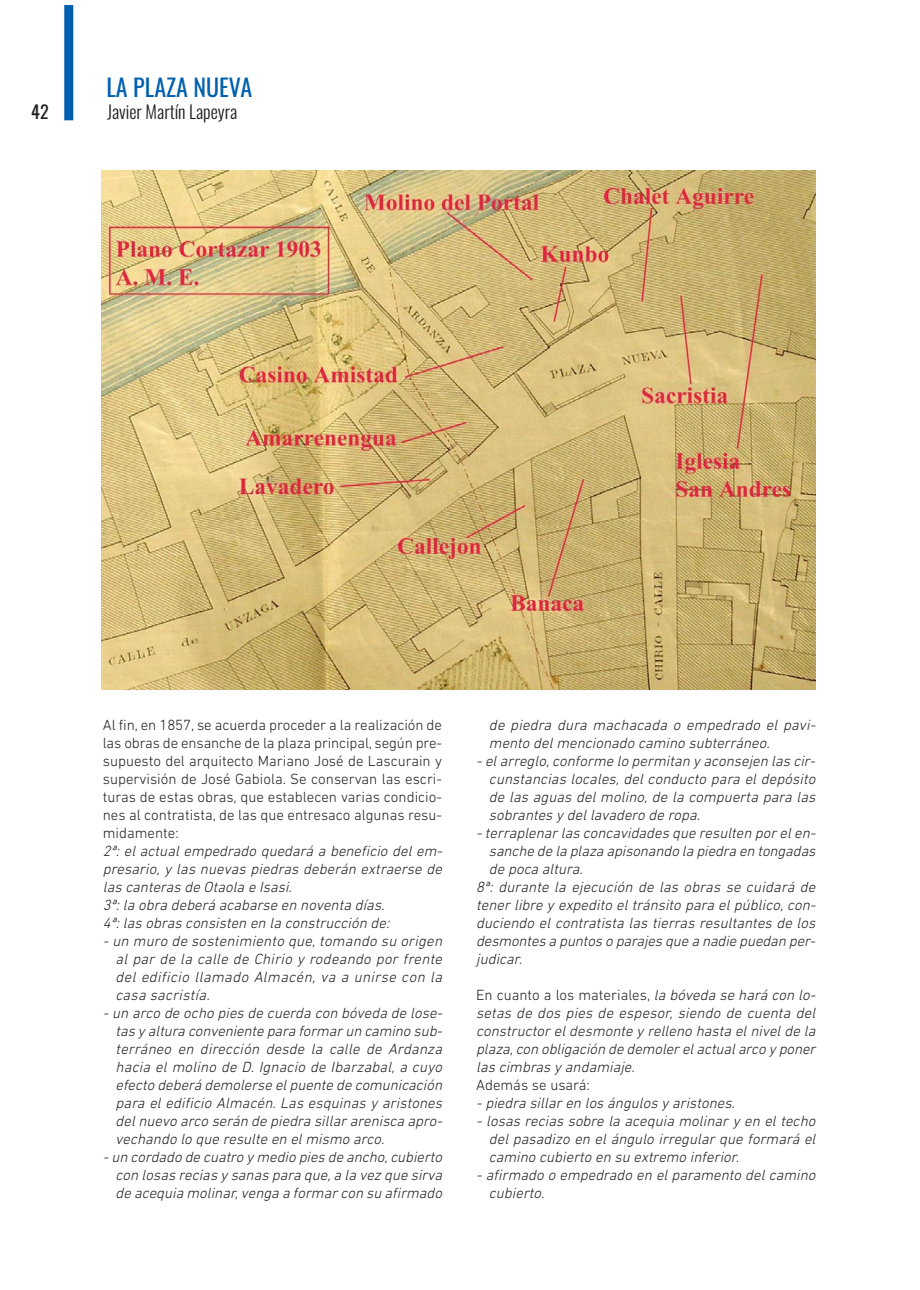
<style>
.page{position:relative;width:920px;height:1290px;background:#fff}
.page>*{position:absolute;margin:0;border:0;box-sizing:border-box;transform-origin:0 0}
.t1{font:24px "Oswald";color:#0060ae}
.t2{font:300 18px "Oswald";color:#231f20}
.t3{font:18px "Oswald";color:#231f20}
.t4{font:italic 300 15px/18px "DIN Next LT Pro";color:#231f20;text-align:justify}
.t5{font:300 15px/18px "DIN Next LT Pro";color:#231f20;text-align:justify}
.s1{font-style:normal}
</style>
<div class="page">
<div style="left:64px;top:5px;width:9px;height:115px;background:#0060ae"></div>
<img style="left:101px;top:171px;width:715px;height:519px">
<h1 class="t1" style="left:106px;top:77px;width:147px">LA PLAZA NUEVA</h1>
<p class="t3" style="left:31px;top:105px;width:19px">42</p>
<p class="t2" style="left:107px;top:104px;width:132px">Javier Martín Lapeyra</p>
<p class="t5" style="left:103px;top:717px;width:341px">Al fin, en 1857, se acuerda proceder a la realización de las obras de ensanche de la plaza principal, según pre&shy;supuesto del arquitecto Mariano José de Lascurain y supervisión de José Gabiola. Se conservan las escri&shy;turas de estas obras, que establecen varias condicio&shy;nes al contratista, de las que entresaco algunas resu&shy;midamente:</p>
<p class="t4" style="left:103px;top:843px;width:344px;text-align:left">2ª: el actual empedrado quedará a beneficio del em&shy;presario, y las nuevas piedras deberán extraerse de las canteras de Otaola e Isasi.<br>3ª:la obra deberá acabarse en noventa días.<br>4ª:las obras consisten en la construcción de:</p>
<p class="t4" style="left:116px;top:933px;width:331px;text-indent:-13px">- un muro de sostenimiento que,tomando su origen al par de la calle de Chirio y rodeando por frente del edificio llamado Almacén, va a unirse con la casa sacristía.</p>
<p class="t4" style="left:103px;top:1005px;width:344px">- un arco de ocho pies de cuerda con bóveda de lose-</p>
<p class="t4" style="left:116px;top:1023px;width:331px">tas y altura conveniente para formar un camino sub-</p>
<p class="t4" style="left:116px;top:1041px;width:331px">terráneo en dirección desde la calle de Ardanza</p>
<p class="t4" style="left:116px;top:1059px;width:331px">hacia el molino de D. Ignacio de Ibarzabal, a cuyo</p>
<p class="t4" style="left:116px;top:1077px;width:331px">efecto deberá demolerse elpuente de comunicación</p>
<p class="t4" style="left:116px;top:1095px;width:331px">para el edificio Almacén. Las esquinas y aristones</p>
<p class="t4" style="left:116px;top:1113px;width:331px">delnuevo arco serán de piedra sillar arenisca apro-</p>
<p class="t4" style="left:116px;top:1131px;width:273px">vechando lo que resulte en elmismo arco.</p>
<p class="t4" style="left:103px;top:1149px;width:344px">-un cordado de cuatro y medio pies de ancho,cubierto</p>
<p class="t4" style="left:116px;top:1167px;width:331px">con losas recias y sanas para que,a la vez que sirva</p>
<p class="t4" style="left:116px;top:1185px;width:331px">de acequia molinar,venga a formar con su afirmado</p>
<p class="t4" style="left:489px;top:717px;width:331px">de piedra dura machacada o empedrado el pavi&shy;mento delmencionado camino subterráneo.</p>
<p class="t4" style="left:489px;top:753px;width:331px;text-indent:-13px">- elarreglo,conforme lo permitan y aconsejen las cir&shy;cunstancias locales, del conducto para el depósito de las aguas del molino, de la compuerta para las sobrantes y dellavadero de ropa.</p>
<p class="t4" style="left:476px;top:825px;width:344px">- terraplenar las concavidades que resulten por elen-</p>
<p class="t4" style="left:489px;top:843px;width:331px">sanche de la plaza apisonando la piedra en tongadas</p>
<p class="t4" style="left:489px;top:861px;width:98px">de poca altura.</p>
<p class="t4" style="left:476px;top:879px;width:344px">8ª: durante la ejecución de las obras se cuidará de</p>
<p class="t4" style="left:476px;top:897px;width:344px">tener libre y expedito el tránsito para el público,con-</p>
<p class="t4" style="left:476px;top:915px;width:344px">duciendo el contratista las tierras resultantes de los</p>
<p class="t4" style="left:476px;top:933px;width:344px">desmontes a puntos o parajes que a nadie puedan per-</p>
<p class="t4" style="left:476px;top:951px;width:50px">judicar.</p>
<p class="t4" style="left:476px;top:987px;width:344px"><span class="s1">En cuanto a los materiales,</span> la bóveda se hará con lo&shy;setas de dos pies de espesor, siendo de cuenta del constructor eldesmonte y relleno hasta elnivelde la plaza,con obligación de demoler elactualarco y poner las cimbras y andamiaje.</p>
<p class="t5" style="left:476px;top:1077px;width:115px">Además se usará:</p>
<p class="t4" style="left:476px;top:1095px;width:263px">- piedra sillar en los ángulos y aristones.</p>
<p class="t4" style="left:489px;top:1113px;width:331px;text-indent:-13px">- losas recias sobre la acequia molinar y en el techo del pasadizo en el ángulo irregular que formará el camino cubierto en su extremo inferior.</p>
<p class="t4" style="left:489px;top:1167px;width:331px;text-indent:-13px">- afirmado o empedrado en el paramento del camino cubierto.</p>
</div>
